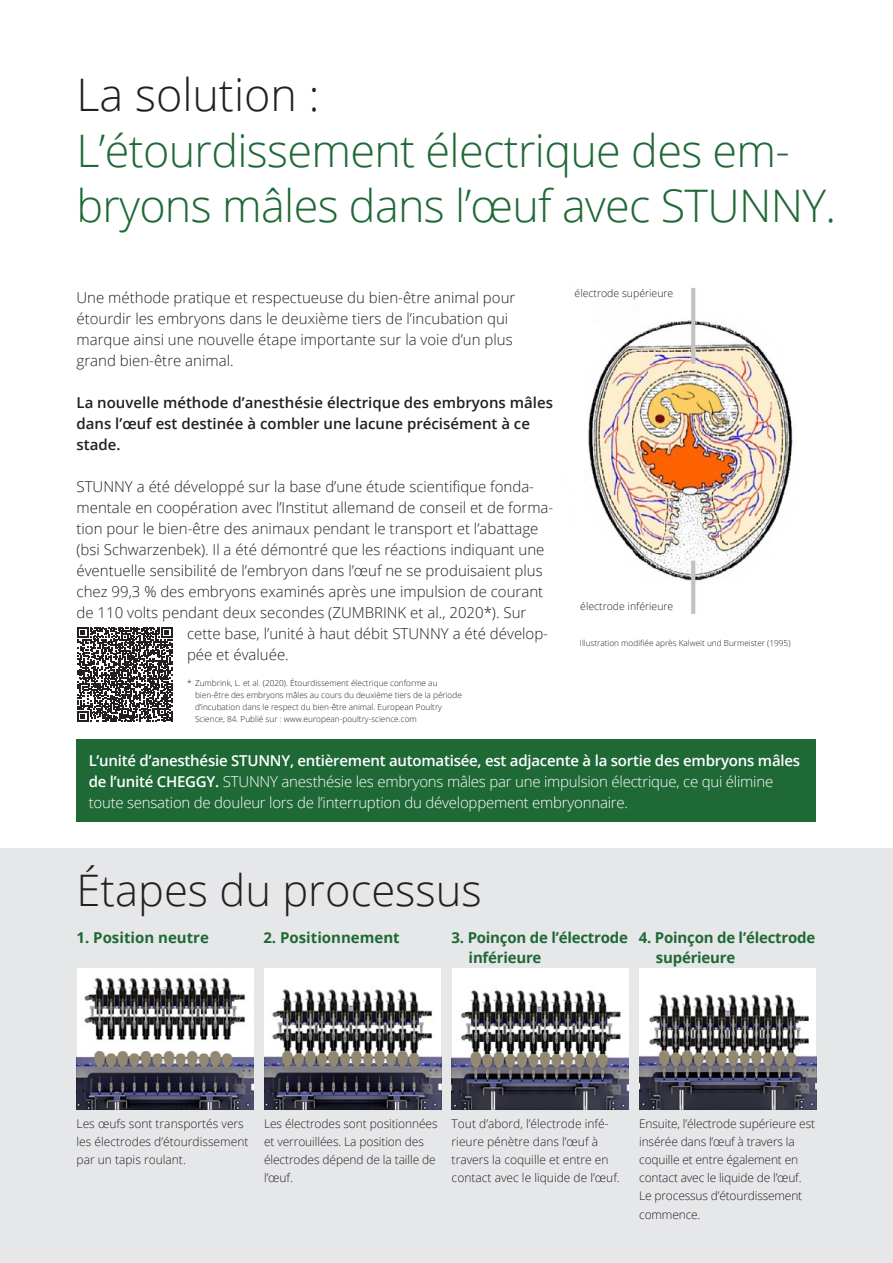
<style>
.page{position:relative;width:893px;height:1263px;background:#fff}
.page>*{position:absolute;margin:0;border:0;box-sizing:border-box;transform-origin:0 0}
.t1{font:300 44.85px/55.7px "Open Sans";letter-spacing:-.015em;color:#1f6936}
.t2{font:300 44.85px "Open Sans";color:#231f20}
.t3{font:300 43.5px "Open Sans";color:#231f20}
.t4{font:300 15px/21px "Open Sans";color:#231f20}
.t5{font:300 15px/21px "Open Sans";letter-spacing:-.015em;color:#fff}
.t6{font:600 15px/21px "Open Sans";color:#231f20}
.t7{font:700 15px/19.5px "Open Sans";letter-spacing:-.015em;color:#1f6936}
.t8{font:300 12px/18px "Open Sans";letter-spacing:-.01em;color:#231f20}
.t9{font:300 10.5px "Open Sans";color:#231f20}
.t10{font:300 8.25px/12px "Open Sans";color:#231f20}
.s1{font-weight:600}
</style>
<div class="page">
<img style="left:588px;top:288px;width:205px;height:326px">
<div style="left:0;top:848px;width:893px;height:415px;background:#e6e7e9"></div>
<img style="left:77px;top:969px;width:176px;height:140px">
<img style="left:452px;top:969px;width:177px;height:140px">
<img style="left:264px;top:969px;width:177px;height:140px">
<img style="left:639px;top:969px;width:177px;height:140px">
<div style="left:77px;top:739px;width:739px;height:83px;background:#1f6936"></div>
<svg style="left:77px;top:627px;width:95px;height:95px"></svg>
<h1 class="t2" style="left:77px;top:64px;width:244px">La solution :</h1>
<h1 class="t1" style="left:77px;top:121px;width:761px">L’étourdissement électrique des em&shy;bryons mâles dans l’œuf avec STUNNY.</h1>
<p class="t4" style="left:77px;top:287px;width:440px">Une méthode pratique et respectueuse du bien-être animal pour étourdir les embryons dans le deuxième tiers de l’incubation qui marque ainsi une nouvelle étape importante sur la voie d’un plus grand bien-être animal.</p>
<p class="t6" style="left:77px;top:392px;width:478px">La nouvelle méthode d’anesthésie électrique des embryons mâles dans l’œuf est destinée à combler une lacune précisément à ce stade.</p>
<p class="t4" style="left:77px;top:476px;width:459px">STUNNY a été développé sur la base d’une étude scientifique fonda-</p>
<p class="t4" style="left:77px;top:497px;width:478px">mentale en coopération avec l’Institut allemand de conseil et de forma-</p>
<p class="t4" style="left:77px;top:518px;width:463px">tion pour le bien-être des animaux pendant le transport et l’abattage</p>
<p class="t4" style="left:77px;top:539px;width:469px">(bsi Schwarzenbek). Il a été démontré que les réactions indiquant une</p>
<p class="t4" style="left:77px;top:560px;width:468px">éventuelle sensibilité de l’embryon dans l’œuf ne se produisaient plus</p>
<p class="t4" style="left:77px;top:581px;width:468px">chez 99,3 % des embryons examinés après une impulsion de courant</p>
<p class="t4" style="left:77px;top:602px;width:451px">de 110 volts pendant deux secondes (ZUMBRINK et al., 2020*). Sur</p>
<p class="t4" style="left:187px;top:623px;width:363px">cette base, l’unité à haut débit STUNNY a été dévelop-</p>
<p class="t4" style="left:187px;top:644px;width:103px">pée et évaluée.</p>
<p class="t10" style="left:195px;top:677px;width:268px;text-indent:-8px">* Zumbrink, L. et al. (2020). Étourdissement électrique conforme au bien-être des embryons mâles au cours du deuxième tiers de la période d’incubation dans le respect du bien-être animal. European Poultry Science, 84. Publié sur : www.european-poultry-science.com</p>
<p class="t9" style="left:575px;top:286px;width:100px">électrode supérieure</p>
<p class="t9" style="left:580px;top:599px;width:95px">électrode inférieure</p>
<p class="t10" style="left:580px;top:637px;width:212px">Illustration modifiée après Kalweit und Burmeister (1995)</p>
<p class="t5" style="left:89px;top:749px;width:713px"><span class="s1">L’unité d’anesthésie STUNNY, entièrement automatisée, est adjacente à la sortie des embryons mâles de l’unité CHEGGY.</span> STUNNY anesthésie les embryons mâles par une impulsion électrique, ce qui élimine toute sensation de douleur lors de l’interruption du développement embryonnaire.</p>
<h2 class="t3" style="left:77px;top:860px;width:407px">Étapes du processus</h2>
<p class="t7" style="left:77px;top:928px;width:134px">1. Position neutre</p>
<p class="t7" style="left:263px;top:928px;width:138px">2. Positionnement</p>
<p class="t7" style="left:469px;top:928px;width:161px;text-indent:-17px">3. Poinçon de l’électrode inférieure</p>
<p class="t7" style="left:656px;top:928px;width:161px;text-indent:-17px">4. Poinçon de l’électrode supérieure</p>
<p class="t8" style="left:77px;top:1115px;width:173px">Les œufs sont transportés vers les électrodes d’étourdissement par un tapis roulant.</p>
<p class="t8" style="left:264px;top:1115px;width:175px">Les électrodes sont positionnées et verrouillées. La position des électrodes dépend de la taille de l’œuf.</p>
<p class="t8" style="left:452px;top:1115px;width:170px">Tout d’abord, l’électrode infé&shy;rieure pénètre dans l’œuf à travers la coquille et entre en contact avec le liquide de l’œuf.</p>
<p class="t8" style="left:639px;top:1115px;width:177px">Ensuite, l’électrode supérieure est insérée dans l’œuf à travers la coquille et entre également en contact avec le liquide de l’œuf.<br>Le processus d’étourdissement commence.</p>
</div>
